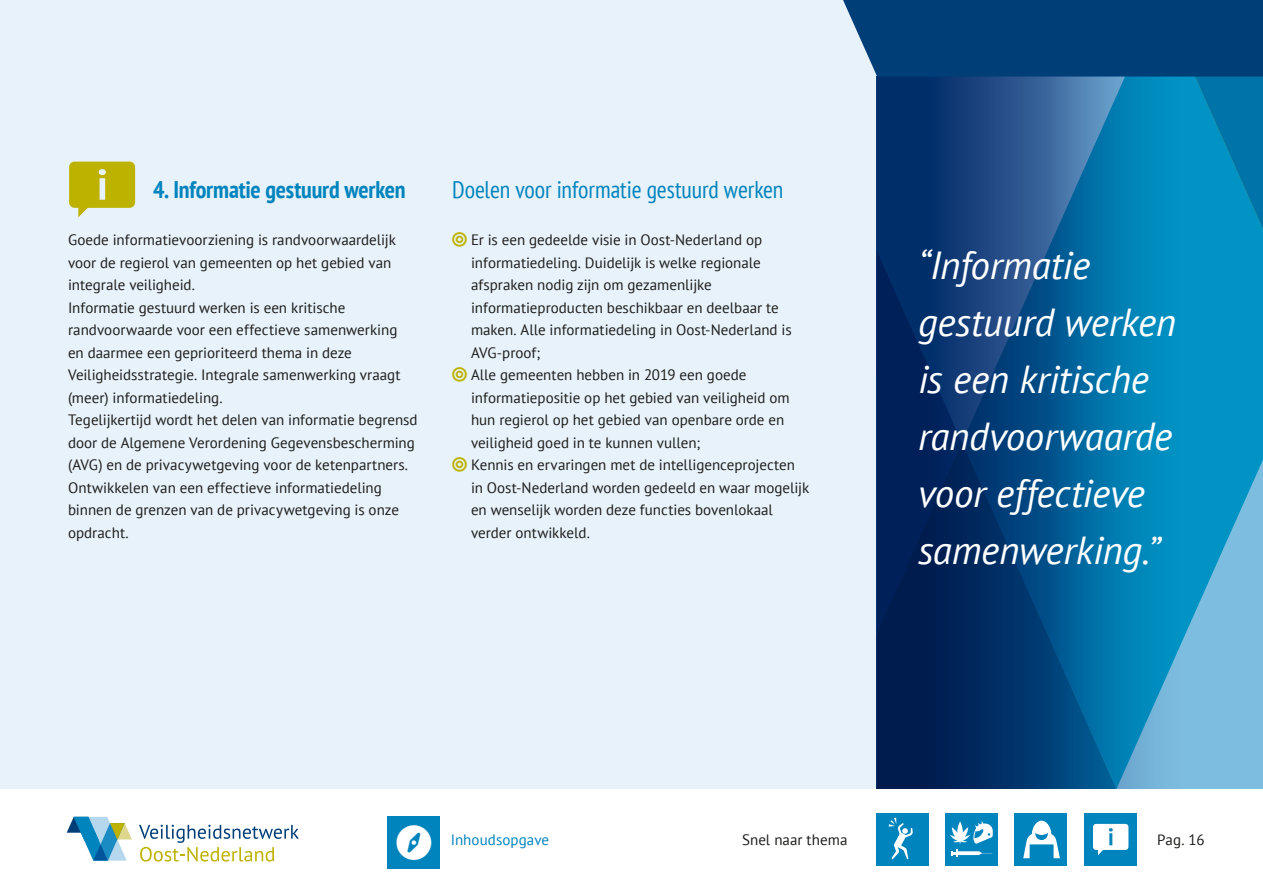
<style>
.page{position:relative;width:1263px;height:893px;background:#e7f2fa}
.page>*{position:absolute;margin:0;border:0;box-sizing:border-box;transform-origin:0 0}
.t1{font:italic 39px/57px "PT Sans";letter-spacing:-.01em;color:#fff}
.t2{font:condensed 24px "PT Sans";letter-spacing:-.005em;color:#0084be}
.t3{font:700 condensed 24px "PT Sans";letter-spacing:-.01em;color:#0084be}
.t4{font:15px/22.5px "PT Sans";color:#1d1d1b}
.t5{font:15px "PT Sans";letter-spacing:.005em;color:#0084be}
</style>
<div class="page">
<svg style="left:877px;top:375px;width:386px;height:414px;background:#126194"></svg>
<div style="left:0;top:789px;width:1263px;height:104px;background:#fff"></div>
<div style="left:1084px;top:813px;width:52px;height:52px;background:#0084be"></div>
<div style="left:1015px;top:813px;width:52px;height:52px;background:#0084be"></div>
<div style="left:945px;top:813px;width:52px;height:52px;background:#0084be"></div>
<div style="left:876px;top:813px;width:52px;height:52px;background:#0084be"></div>
<svg style="left:889px;top:818px;width:24px;height:41px"></svg>
<div style="left:387px;top:817px;width:53px;height:52px;background:#0084be"></div>
<svg style="left:950px;top:821px;width:43px;height:36px"></svg>
<svg style="left:1093px;top:824px;width:35px;height:31px"></svg>
<svg style="left:1023px;top:821px;width:37px;height:37px"></svg>
<svg style="left:67px;top:817px;width:65px;height:44px"></svg>
<svg style="left:139px;top:825px;width:160px;height:36px"></svg>
<svg style="left:843px;top:0;width:420px;height:375px;background:#19669a"></svg>
<svg style="left:69px;top:162px;width:66px;height:55px"></svg>
<h2 class="t3" style="left:153px;top:173px;width:254px">4. Informatie gestuurd werken</h2>
<p class="t4" style="left:68px;top:228px;width:351px">Goede informatievoorziening is randvoorwaardelijk voor de regierol van gemeenten op het gebied van integrale veiligheid.<br>Informatie gestuurd werken is een kritische randvoorwaarde voor een effectieve samenwerking<br>en daarmee een geprioriteerd thema in deze Veiligheidsstrategie. Integrale samenwerking vraagt (meer) informatiedeling.<br>Tegelijkertijd wordt het delen van informatie begrensd door de Algemene Verordening Gegevensbescherming (AVG) en de privacywetgeving voor de ketenpartners.<br>Ontwikkelen van een effectieve informatiedeling binnen de grenzen van de privacywetgeving is onze opdracht.</p>
<h2 class="t2" style="left:452px;top:174px;width:333px">Doelen voor informatie gestuurd werken</h2>
<p class="t4" style="left:471px;top:228px;width:340px">Er is een gedeelde visie in Oost-Nederland op informatiedeling. Duidelijk is welke regionale afspraken nodig zijn om gezamenlijke informatieproducten beschikbaar en deelbaar te maken. Alle informatiedeling in Oost-Nederland is AVG-proof;<br>Alle gemeenten hebben in 2019 een goede informatiepositie op het gebied van veiligheid om hun regierol op het gebied van openbare orde en veiligheid goed in te kunnen vullen;<br>Kennis en ervaringen met de intelligenceprojecten in Oost-Nederland worden gedeeld en waar mogelijk en wenselijk worden deze functies bovenlokaal verder ontwikkeld.</p>
<h1 class="t1" style="left:918px;top:236px;width:260px">“Informatie gestuurd werken is een kritische randvoorwaarde voor effectieve samenwerking.”</h1>
<p class="t5" style="left:451px;top:830px;width:100px">Inhoudsopgave</p>
<p class="t4" style="left:742px;top:828px;width:107px">Snel naar thema</p>
<p class="t4" style="left:1157px;top:828px;width:49px">Pag. 16</p>
</div>
